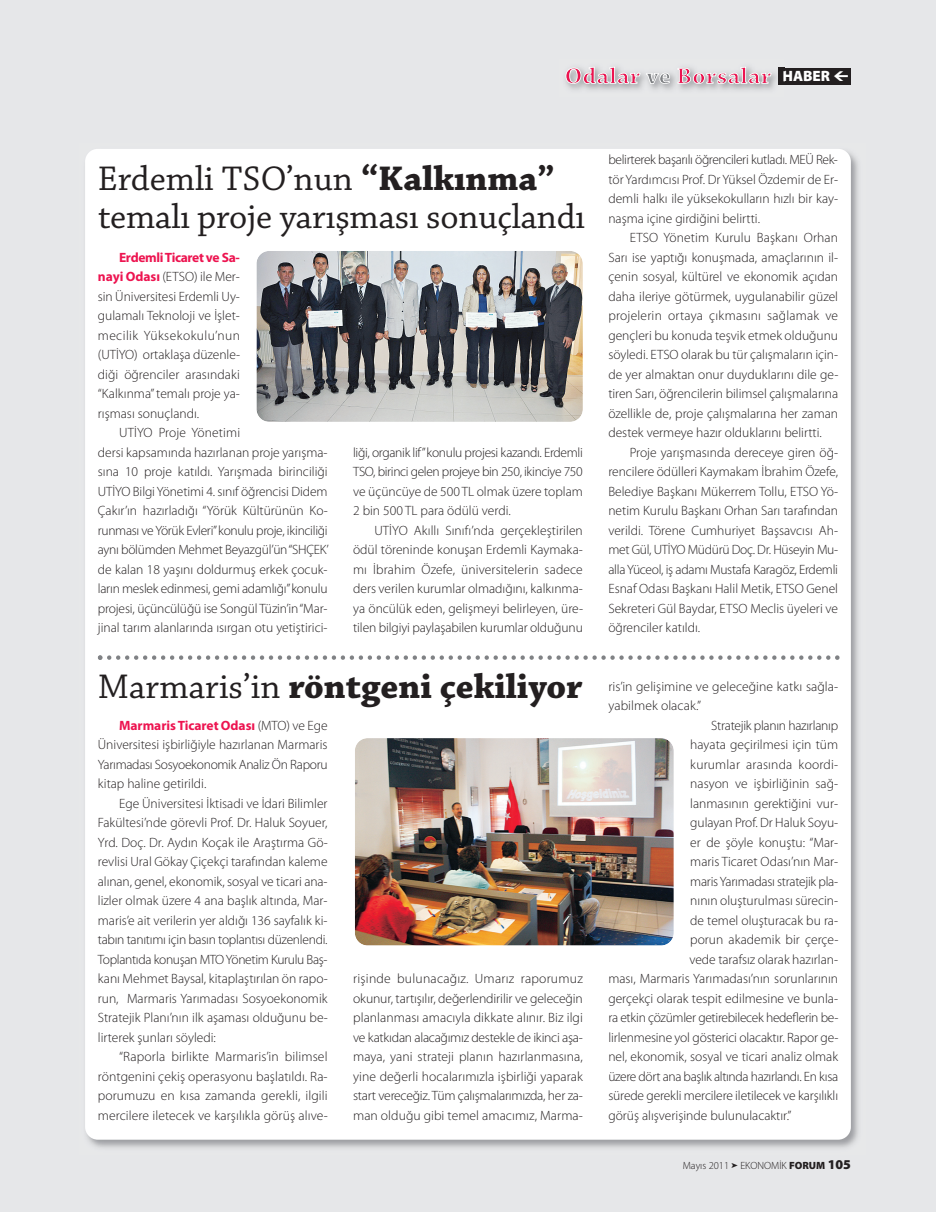
<style>
.page{position:relative;width:936px;height:1212px;background:#fff}
.page>*{position:absolute;margin:0;border:0;box-sizing:border-box;transform-origin:0 0}
.t1{font:36px/37.5px "Chaparral Pro";letter-spacing:-.005em;color:#231f20}
.t2{font:700 36px "Chaparral Pro";color:#231f20}
.t3{font:900 15px "Myriad Pro";letter-spacing:-.005em;color:#fff}
.t4{font:300 13.5px/19.5px "Myriad Pro";color:#231f20;text-align:justify}
.t5{font:300 13.5px "Myriad Pro";letter-spacing:-.025em;color:#231f20}
.t6{font:300 13.5px "Myriad Pro";letter-spacing:-.02em;color:#231f20}
.t7{font:300 10.5px "Myriad Pro";color:#231f20}
.s1{font-weight:700}
.s2{font-weight:700;color:#ed1450}
.s3{font-weight:400}
.s4{font-weight:900}
.s5{font-weight:900;font-size:13.5px}
</style>
<div class="page">
<div style="left:0;top:0;width:935px;height:1212px;background:#e6e7e9"></div>
<div style="left:85px;top:149px;width:765px;height:991px;background:#fff;border-radius:13px"></div>
<div style="left:778px;top:68px;width:72px;height:17px;background:#231f20"></div>
<img style="left:566px;top:67px;width:218px;height:23px">
<img style="left:778px;top:68px;width:6px;height:17px">
<svg style="left:565px;top:67px;width:75px;height:17px"></svg>
<svg style="left:677px;top:67px;width:94px;height:17px"></svg>
<svg style="left:646px;top:73px;width:24px;height:11px"></svg>
<svg style="left:98px;top:655px;width:741px;height:5px"></svg>
<img style="left:256px;top:251px;width:327px;height:171px;border-radius:13px">
<img style="left:355px;top:738px;width:318px;height:207px;border-radius:13px">
<p class="t3" style="left:782px;top:67px;width:49px">HABER</p>
<h1 class="t1" style="left:98px;top:163px;width:488px">Erdemli TSO’nun <span class="s1">“Kalkınma” </span>temalı proje yarışması sonuçlandı</h1>
<p class="t4" style="left:98px;top:248px;width:144px;text-indent:21px"><span class="s2">Erdemli Ticaret ve Sa&shy;nayi Odası</span> (ETSO) ile Mer&shy;sin Üniversitesi Erdemli Uy&shy;gulamalı Teknoloji ve İşlet&shy;mecilik Yüksekokulu’nun (UTİYO) ortaklaşa düzenle&shy;diği öğrenciler arasındaki “Kalkınma” temalı proje ya&shy;rışması sonuçlandı.</p>
<p class="t4" style="left:98px;top:424px;width:232px;text-align:left;text-indent:21px">UTİYO Proje Yönetimi<br>dersi kapsamında hazırlanan proje yarışma&shy;sına 10 proje katıldı. Yarışmada birinciliği UTİYO Bilgi Yönetimi 4. sınıf öğrencisi Didem Çakır’ın hazırladığı “Yörük Kültürünün Ko&shy;runması ve Yörük Evleri” konulu proje, ikinciliği aynı bölümden Mehmet Beyazgül’ün “SHÇEK’ de kalan 18 yaşını doldurmuş erkek çocuk&shy;ların meslek edinmesi, gemi adamlığı” konulu projesi, üçüncülüğü ise Songül Tüzin’in “Mar&shy;jinal tarım alanlarında ısırgan otu yetiştirici-</p>
<p class="t4" style="left:353px;top:443px;width:231px">liği, organik lif” konulu projesi kazandı. Erdemli TSO, birinci gelen projeye bin 250, ikinciye 750 ve üçüncüye de 500 TL olmak üzere toplam 2 bin 500 TL para ödülü verdi.</p>
<p class="t4" style="left:353px;top:521px;width:231px;text-indent:21px">UTİYO Akıllı Sınıfı’nda gerçekleştirilen ödül töreninde konuşan Erdemli Kaymaka&shy;mı İbrahim Özefe, üniversitelerin sadece ders verilen kurumlar olmadığını, kalkınma&shy;ya öncülük eden, gelişmeyi belirleyen, üre&shy;tilen bilgiyi paylaşabilen kurumlar olduğunu</p>
<h1 class="t2" style="left:98px;top:673px;width:486px"><span class="s3">Marmaris’in</span> röntgeni çekiliyor</h1>
<p class="t4" style="left:98px;top:716px;width:231px;text-indent:21px"><span class="s2">Marmaris Ticaret Odası</span> (MTO) ve Ege Üniversitesi işbirliğiyle hazırlanan Marmaris Yarımadası Sosyoekonomik Analiz Ön Raporu kitap haline getirildi.</p>
<p class="t4" style="left:98px;top:794px;width:231px;text-indent:21px">Ege Üniversitesi İktisadi ve İdari Bilimler Fakültesi’nde görevli Prof. Dr. Haluk Soyuer, Yrd. Doç. Dr. Aydın Koçak ile Araştırma Gö&shy;revlisi Ural Gökay Çiçekçi tarafından kaleme alınan, genel, ekonomik, sosyal ve ticari ana&shy;lizler olmak üzere 4 ana başlık altında, Mar&shy;maris’e ait verilerin yer aldığı 136 sayfalık ki&shy;tabın tanıtımı için basın toplantısı düzenlendi.<br>Toplantıda konuşan MTO Yönetim Kurulu Baş&shy;kanı Mehmet Baysal, kitaplaştırılan ön rapo&shy;run, Marmaris Yarımadası Sosyoekonomik Stratejik Planı’nın ilk aşaması olduğunu be&shy;lirterek şunları söyledi:</p>
<p class="t4" style="left:98px;top:1048px;width:232px;text-indent:21px">“Raporla birlikte Marmaris’in bilimsel röntgenini çekiş operasyonu başlatıldı. Ra&shy;porumuzu en kısa zamanda gerekli, ilgili mercilere iletecek ve karşılıkla görüş alıve-</p>
<p class="t4" style="left:353px;top:970px;width:231px">rişinde bulunacağız. Umarız raporumuz okunur, tartışılır, değerlendirilir ve geleceğin planlanması amacıyla dikkate alınır. Biz ilgi ve katkıdan alacağımız destekle de ikinci aşa&shy;maya, yani strateji planın hazırlanmasına, yine değerli hocalarımızla işbirliği yaparak start vereceğiz. Tüm çalışmalarımızda, her za&shy;man olduğu gibi temel amacımız, Marma-</p>
<p class="t4" style="left:608px;top:151px;width:231px">belirterek başarılı öğrencileri kutladı. MEÜ Rek&shy;tör Yardımcısı Prof. Dr Yüksel Özdemir de Er&shy;demli halkı ile yüksekokulların hızlı bir kay&shy;naşma içine girdiğini belirtti.</p>
<p class="t4" style="left:608px;top:229px;width:231px;text-indent:21px">ETSO Yönetim Kurulu Başkanı Orhan Sarı ise yaptığı konuşmada, amaçlarının il&shy;çenin sosyal, kültürel ve ekonomik açıdan daha ileriye götürmek, uygulanabilir güzel projelerin ortaya çıkmasını sağlamak ve gençleri bu konuda teşvik etmek olduğunu söyledi. ETSO olarak bu tür çalışmaların için&shy;de yer almaktan onur duyduklarını dile ge&shy;tiren Sarı, öğrencilerin bilimsel çalışmalarına özellikle de, proje çalışmalarına her zaman destek vermeye hazır olduklarını belirtti.</p>
<p class="t4" style="left:608px;top:443px;width:231px;text-indent:21px">Proje yarışmasında dereceye giren öğ&shy;rencilere ödülleri Kaymakam İbrahim Özefe, Belediye Başkanı Mükerrem Tollu, ETSO Yö&shy;netim Kurulu Başkanı Orhan Sarı tarafından verildi. Törene Cumhuriyet Başsavcısı Ah&shy;met Gül, UTİYO Müdürü Doç. Dr. Hüseyin Mu&shy;alla Yüceol, iş adamı Mustafa Karagöz, Erdemli Esnaf Odası Başkanı Halil Metik, ETSO Genel Sekreteri Gül Baydar, ETSO Meclis üyeleri ve öğrenciler katıldı.</p>
<p class="t4" style="left:608px;top:677px;width:231px">ris’in gelişimine ve geleceğine katkı sağla-</p>
<p class="t4" style="left:608px;top:697px;width:94px">yabilmek olacak.”</p>
<p class="t6" style="left:711px;top:720px;width:128px">Stratejik planın hazırlanıp</p>
<p class="t4" style="left:690px;top:736px;width:149px">hayata geçirilmesi için tüm</p>
<p class="t4" style="left:690px;top:755px;width:149px">kurumlar arasında koordi-</p>
<p class="t4" style="left:690px;top:775px;width:149px">nasyon ve işbirliğinin sağ-</p>
<p class="t4" style="left:690px;top:794px;width:149px">lanmasının gerektiğini vur-</p>
<p class="t4" style="left:690px;top:814px;width:149px">gulayan Prof. Dr Haluk Soyu-</p>
<p class="t4" style="left:690px;top:833px;width:149px">er de şöyle konuştu: “Mar-</p>
<p class="t4" style="left:690px;top:853px;width:149px">maris Ticaret Odası’nın Mar-</p>
<p class="t6" style="left:690px;top:876px;width:149px">maris Yarımadası stratejik pla-</p>
<p class="t4" style="left:690px;top:892px;width:149px">nının oluşturulması sürecin-</p>
<p class="t4" style="left:690px;top:911px;width:149px">de temel oluşturacak bu ra-</p>
<p class="t4" style="left:690px;top:931px;width:150px">porun akademik bir çerçe-</p>
<p class="t4" style="left:689px;top:950px;width:150px">vede tarafsız olarak hazırlan-</p>
<p class="t4" style="left:608px;top:970px;width:231px">ması, Marmaris Yarımadası’nın sorunlarının</p>
<p class="t4" style="left:608px;top:989px;width:231px">gerçekçi olarak tespit edilmesine ve bunla-</p>
<p class="t5" style="left:608px;top:1012px;width:231px">ra etkin çözümler getirebilecek hedeflerin be-</p>
<p class="t4" style="left:608px;top:1028px;width:231px">lirlenmesine yol gösterici olacaktır. Rapor ge-</p>
<p class="t4" style="left:608px;top:1048px;width:231px">nel, ekonomik, sosyal ve ticari analiz olmak</p>
<p class="t5" style="left:608px;top:1071px;width:231px">üzere dört ana başlık altında hazırlandı. En kısa</p>
<p class="t4" style="left:608px;top:1087px;width:231px">sürede gerekli mercilere iletilecek ve karşılıklı</p>
<p class="t4" style="left:608px;top:1106px;width:185px">görüş alışverişinde bulunulacaktır.”</p>
<p class="t7" style="left:682px;top:1161px;width:170px">Mayıs 2011 EKONOMİK <span class="s4">FORUM</span> <span class="s5">105</span></p>
</div>
